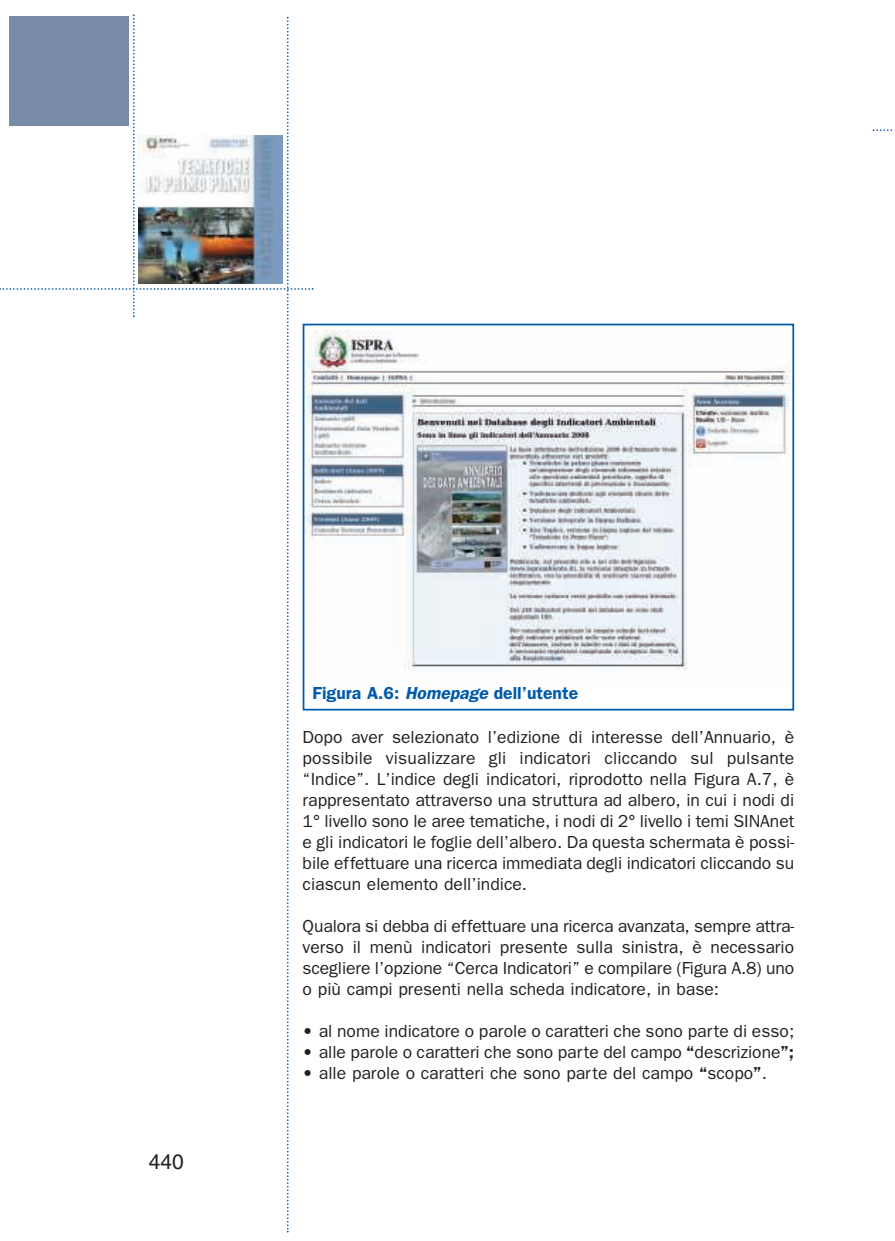
<style>
.page{position:relative;width:895px;height:1241px;background:#fff}
.page>*{position:absolute;margin:0;border:0;box-sizing:border-box;transform-origin:0 0}
.t1{font:21px "Helvetica";color:#231f20}
.t2{font:17.5px/21px "Franklin Gothic";color:#231f20;text-align:justify}
.t3{font:600 17.5px "Franklin Gothic";color:#015aaa}
.s1{font-style:italic}
.s2{font-weight:600}
</style>
<div class="page">
<svg style="left:872px;top:129px;width:20px;height:2px"></svg>
<img style="left:313px;top:331px;width:477px;height:340px">
<div style="left:302px;top:324px;width:491px;height:386px;border:2px solid #015aaa"></div>
<svg style="left:0;top:14px;width:313px;height:1218px"></svg>
<div style="left:10px;top:16px;width:119px;height:109px;background:#788ba8"></div>
<p class="t1" style="left:149px;top:1149px;width:37px">440</p>
<p class="t3" style="left:312px;top:686px;width:267px">Figura A.6: <span class="s1">Homepage</span> dell’utente</p>
<p class="t2" style="left:302px;top:727px;width:493px">Dopo aver selezionato l’edizione di interesse dell’Annuario, è possibile visualizzare gli indicatori cliccando sul pulsante “Indice”. L’indice degli indicatori, riprodotto nella Figura A.7, è rappresentato attraverso una struttura ad albero, in cui i nodi di 1° livello sono le aree tematiche, i nodi di 2° livello i temi SINAnet e gli indicatori le foglie dell’albero. Da questa schermata è possi&shy;bile effettuare una ricerca immediata degli indicatori cliccando su ciascun elemento dell’indice.</p>
<p class="t2" style="left:302px;top:916px;width:493px">Qualora si debba di effettuare una ricerca avanzata, sempre attra&shy;verso il menù indicatori presente sulla sinistra, è necessario scegliere l’opzione “Cerca Indicatori” e compilare (Figura A.8) uno o più campi presenti nella scheda indicatore, in base:</p>
<p class="t2" style="left:302px;top:1021px;width:493px">• al nome indicatore o parole o caratteri che sono parte di esso;</p>
<p class="t2" style="left:302px;top:1042px;width:493px">• alle parole o caratteri che sono parte del campo <span class="s2">“</span>descrizione<span class="s2">”;</span></p>
<p class="t2" style="left:302px;top:1063px;width:465px">• alle parole o caratteri che sono parte del campo <span class="s2">“</span>scopo<span class="s2">”</span>.</p>
</div>
